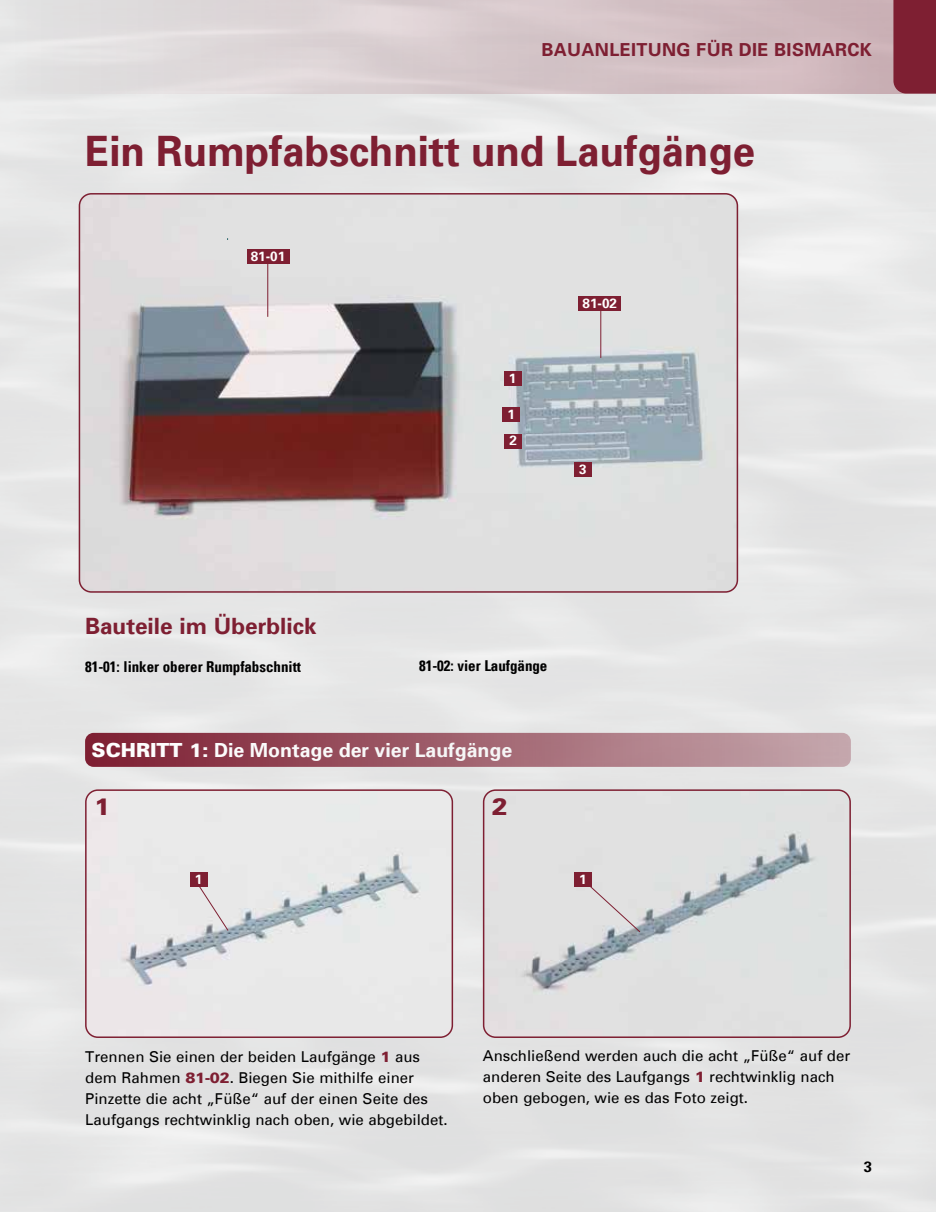
<style>
.page{position:relative;width:936px;height:1212px;background:#fff}
.page>*{position:absolute;margin:0;border:0;box-sizing:border-box;transform-origin:0 0}
.t1{font:700 42px "Univers";color:#7e1f32;scale:.95 1}
.t2{font:900 24px "Univers";color:#7e1f32}
.t3{font:700 22.5px "Univers";color:#7e1f32}
.t4{font:700 19.5px "Univers";color:#fff}
.t5{font:700 18px "Univers";letter-spacing:.02em;color:#7e1f32}
.t6{font:15px/21px "Univers";color:#000}
.t7{font:700 condensed 15px "Univers";color:#000}
.t8{font:700 15px "Univers";color:#000}
.t9{font:700 13.5px "Univers";color:#fff}
.s1{font-weight:900}
.s2{font-weight:900;color:#7e1f32}
</style>
<div class="page">
<div style="left:0;top:94px;width:935px;height:1118px;background:#e5e5e5"></div>
<div style="left:0;top:0;width:935px;height:94px;background:linear-gradient(to right,#e5e6e6,#cbb0b5)"></div>
<img style="left:79px;top:193px;width:659px;height:400px">
<div style="left:79px;top:193px;width:659px;height:400px;border:2px solid #7e1f32;border-radius:12px"></div>
<div style="left:893px;top:0;width:42px;height:94px;background:#7e1f32"></div>
<div style="left:85px;top:733px;width:765px;height:34px;background:linear-gradient(to right,#7d1e31,#c5a8ae);border-radius:9px"></div>
<img style="left:483px;top:789px;width:367px;height:249px">
<div style="left:483px;top:789px;width:367px;height:249px;border:2px solid #7e1f32;border-radius:12px"></div>
<img style="left:85px;top:789px;width:368px;height:249px">
<div style="left:85px;top:789px;width:368px;height:249px;border:2px solid #7e1f32;border-radius:12px"></div>
<hr style="left:267px;top:262px;width:1px;height:55px;background:#7e1f32">
<div style="left:247px;top:249px;width:42px;height:15px;background:#7e1f32"></div>
<div style="left:504px;top:371px;width:17px;height:15px;background:#7e1f32"></div>
<div style="left:504px;top:434px;width:17px;height:15px;background:#7e1f32"></div>
<hr style="left:600px;top:309px;width:1px;height:49px;background:#7e1f32">
<div style="left:578px;top:296px;width:43px;height:15px;background:#7e1f32"></div>
<div style="left:574px;top:462px;width:17px;height:15px;background:#7e1f32"></div>
<svg style="left:582px;top:879px;width:59px;height:54px;background:#dbd9da"></svg>
<div style="left:503px;top:407px;width:17px;height:15px;background:#7e1f32"></div>
<div style="left:190px;top:872px;width:17px;height:15px;background:#7e1f32"></div>
<svg style="left:193px;top:877px;width:36px;height:54px;background:#dad0d3"></svg>
<div style="left:574px;top:872px;width:17px;height:15px;background:#7e1f32"></div>
<p class="t5" style="left:541px;top:41px;width:332px">BAUANLEITUNG FÜR DIE BISMARCK</p>
<h1 class="t1" style="left:85px;top:134px;width:706px">Ein Rumpfabschnitt und Laufgänge</h1>
<p class="t9" style="left:251px;top:250px;width:36px">81-01</p>
<p class="t9" style="left:509px;top:372px;width:9px">1</p>
<p class="t9" style="left:507px;top:408px;width:9px">1</p>
<p class="t9" style="left:509px;top:435px;width:9px">2</p>
<p class="t9" style="left:582px;top:297px;width:36px">81-02</p>
<p class="t9" style="left:579px;top:464px;width:9px">3</p>
<h3 class="t3" style="left:85px;top:617px;width:233px">Bauteile im Überblick</h3>
<p class="t7" style="left:85px;top:660px;width:217px">81-01: linker oberer Rumpfabschnitt</p>
<p class="t7" style="left:419px;top:660px;width:130px">81-02: vier Laufgänge</p>
<h3 class="t4" style="left:92px;top:742px;width:422px"><span class="s1">SCHRITT 1:</span> Die Montage der vier Laufgänge</h3>
<h2 class="t2" style="left:94px;top:796px;width:18px">1</h2>
<h2 class="t2" style="left:492px;top:796px;width:18px">2</h2>
<p class="t9" style="left:195px;top:873px;width:9px">1</p>
<p class="t9" style="left:579px;top:873px;width:9px">1</p>
<p class="t6" style="left:85px;top:1047px;width:364px">Trennen Sie einen der beiden Laufgänge <span class="s2">1</span> aus dem Rahmen <span class="s2">81-02</span>. Biegen Sie mithilfe einer Pinzette die acht „Füße“ auf der einen Seite des Laufgangs rechtwinklig nach oben, wie abgebildet.</p>
<p class="t6" style="left:483px;top:1047px;width:369px">Anschließend werden auch die acht „Füße“ auf der anderen Seite des Laufgangs <span class="s2">1</span> rechtwinklig nach oben gebogen, wie es das Foto zeigt.</p>
<p class="t8" style="left:863px;top:1160px;width:10px">3</p>
</div>
